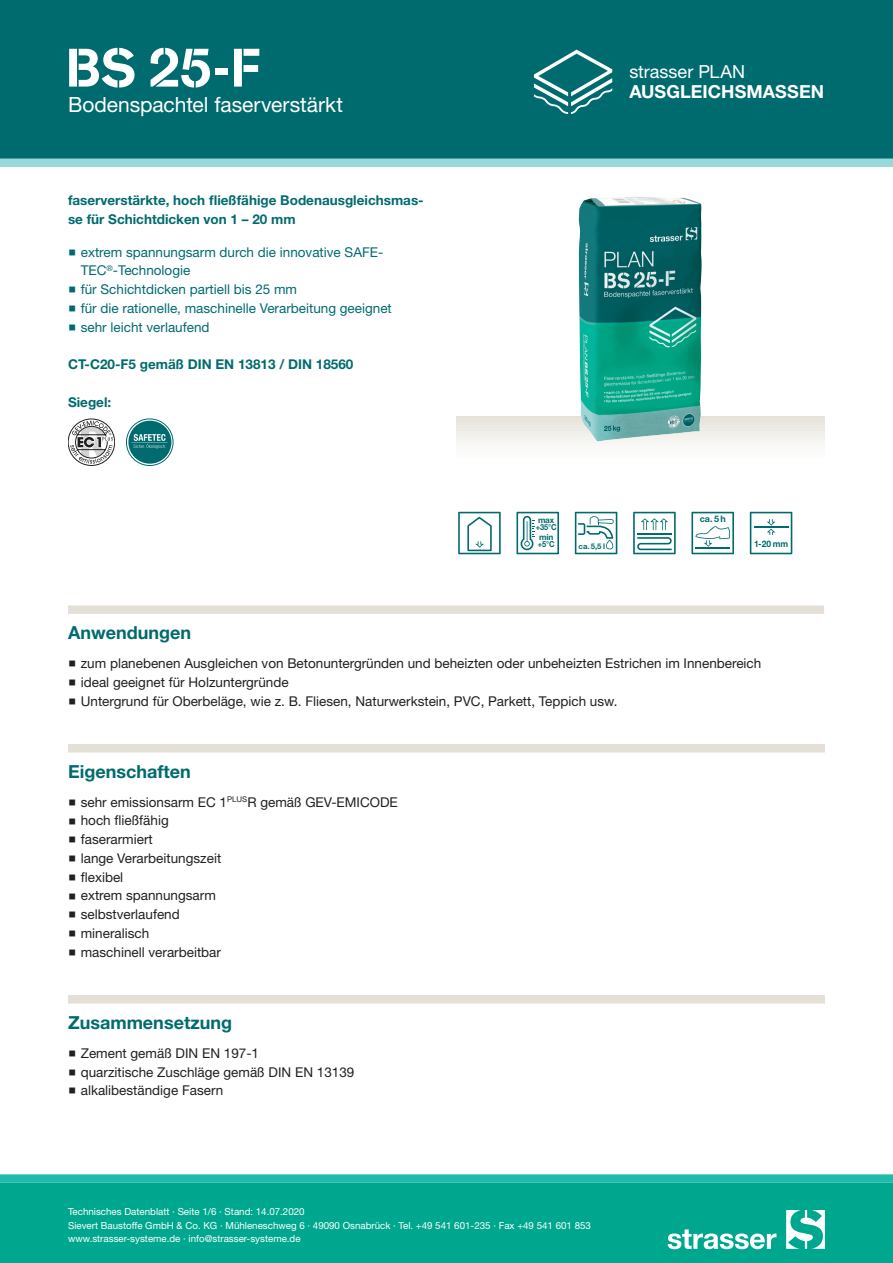
<style>
.page{position:relative;width:893px;height:1263px;background:#fff}
.page>*{position:absolute;margin:0;border:0;box-sizing:border-box;transform-origin:0 0}
.CB_AF_STR_Produkt_ku{font:700 54px "Standard CT Stencil";color:#fff}
.CB_AF_STR_Produkt_la{font:21px "Helvetica Neue LT Std";color:#fff}
.t1{font:700 18px "Helvetica Neue LT Std";color:#006b6e}
.CB_AF_STR_Produktgru{font:700 18px "Helvetica Neue LT Std";letter-spacing:.005em;color:#fff}
.CB_AF_STR_Produktgru-2{font:18px "Helvetica Neue LT Std";color:#fff}
.t2{font:13.5px/18.8px "Helvetica Neue LT Std";color:#231f20}
.t3{font:13.5px/18.8px "Helvetica Neue LT Std";color:#006b6e}
.t4{font:700 13.5px/18.8px "Helvetica Neue LT Std";color:#006b6e}
.t5{font:9.75px/13.5px "Helvetica Neue LT Std";color:#fff}
.t6{font:700 9px "Helvetica Neue LT Pro";color:#006b6e;scale:.95 1}
.t7{font:700 9px "Helvetica Neue LT Pro";color:#006b6e}
.t8{font:700 8.25px/7.2px "Helvetica Neue LT Pro";letter-spacing:-.02em;color:#006b6e}
.t9{font:700 7.8px "Helvetica Neue LT Pro";color:#006b6e}
</style>
<div class="page">
<div style="left:0;top:1183px;width:893px;height:80px;background:#00a78f"></div>
<div style="left:0;top:0;width:893px;height:159px;background:#006b6e"></div>
<svg style="left:668px;top:1229px;width:108px;height:20px"></svg>
<svg style="left:786px;top:1210px;width:39px;height:39px"></svg>
<div style="left:0;top:1174px;width:893px;height:9px;background:#22bbab"></div>
<div style="left:0;top:159px;width:893px;height:8px;background:#99d7db"></div>
<svg style="left:534px;top:50px;width:78px;height:64px"></svg>
<svg style="left:456px;top:416px;width:369px;height:29px"></svg>
<img style="left:578px;top:197px;width:125px;height:245px">
<svg style="left:458px;top:512px;width:43px;height:42px"></svg>
<svg style="left:516px;top:512px;width:43px;height:42px"></svg>
<svg style="left:575px;top:512px;width:42px;height:42px"></svg>
<svg style="left:633px;top:512px;width:43px;height:42px"></svg>
<svg style="left:691px;top:512px;width:43px;height:42px"></svg>
<svg style="left:750px;top:512px;width:42px;height:42px"></svg>
<hr style="left:754px;top:526px;width:34px;height:2px;background:#006b6e">
<div style="left:68px;top:419px;width:47px;height:47px;border:1px solid #231f20;border-radius:50%"></div>
<svg style="left:70px;top:421px;width:43px;height:43px"></svg>
<svg style="left:126px;top:419px;width:47px;height:46px"></svg>
<div style="left:126px;top:419px;width:47px;height:47px;border:1px solid #006b6e;border-radius:50%"></div>
<div style="left:128px;top:421px;width:43px;height:43px;background:#006b6e;border-radius:50%"></div>
<hr style="left:132px;top:442px;width:35px;height:1px;background:#fff">
<svg style="left:134px;top:434px;width:33px;height:15px"></svg>
<div style="left:68px;top:605px;width:756px;height:9px;background:#e5e0d7"></div>
<div style="left:68px;top:744px;width:757px;height:8px;background:#e5e0d7"></div>
<div style="left:68px;top:995px;width:757px;height:8px;background:#e5e0d7"></div>
<p class="CB_AF_STR_Produkt_ku" style="left:66px;top:34px;width:197px">BS 25-F</p>
<p class="CB_AF_STR_Produkt_la" style="left:68px;top:92px;width:277px">Bodenspachtel faserverstärkt</p>
<p class="t4" style="left:68px;top:191px;width:357px">faserverstärkte, hoch fließfähige Bodenausgleichsmas&shy;se für Schichtdicken von 1 – 20 mm</p>
<p class="t3" style="left:81px;top:242px;width:313px">extrem spannungsarm durch die innovative SAFE-TEC<sup>®</sup>-Technologie<br>für Schichtdicken partiell bis 25 mm<br>für die rationelle, maschinelle Verarbeitung geeignet sehr leicht verlaufend</p>
<p class="t4" style="left:68px;top:355px;width:287px">CT-C20-F5 gemäß DIN EN 13813 / DIN 18560</p>
<p class="t4" style="left:68px;top:393px;width:45px">Siegel:</p>
<p class="CB_AF_STR_Produktgru-2" style="left:629px;top:61px;width:117px">strasser PLAN</p>
<p class="CB_AF_STR_Produktgru" style="left:629px;top:81px;width:196px">AUSGLEICHSMASSEN</p>
<p class="t8" style="left:536px;top:516px;width:22px">max +35°C</p>
<p class="t8" style="left:538px;top:533px;width:18px">min +5°C</p>
<p class="t9" style="left:579px;top:542px;width:28px">ca. 5,5 l</p>
<p class="t7" style="left:700px;top:514px;width:28px">ca. 5 h</p>
<p class="t6" style="left:754px;top:538px;width:37px">1-20 mm</p>
<p class="t1" style="left:68px;top:622px;width:125px">Anwendungen</p>
<p class="t2" style="left:81px;top:654px;width:682px">zum planebenen Ausgleichen von Betonuntergründen und beheizten oder unbeheizten Estrichen im Innenbereich ideal geeignet für Holzuntergründe<br>Untergrund für Oberbeläge, wie z. B. Fliesen, Naturwerkstein, PVC, Parkett, Teppich usw.</p>
<p class="t1" style="left:68px;top:760px;width:124px">Eigenschaften</p>
<p class="t2" style="left:81px;top:792px;width:319px">sehr emissionsarm EC 1<sup>PLUS</sup>R gemäß GEV-EMICODE hoch fließfähig<br>faserarmiert<br>lange Verarbeitungszeit<br>flexibel<br>extrem spannungsarm<br>selbstverlaufend<br>mineralisch<br>maschinell verarbeitbar</p>
<p class="t1" style="left:68px;top:1011px;width:165px">Zusammensetzung</p>
<p class="t2" style="left:81px;top:1043px;width:275px">Zement gemäß DIN EN 197-1<br>quarzitische Zuschläge gemäß DIN EN 13139 alkalibeständige Fasern</p>
<p class="t5" style="left:68px;top:1205px;width:238px">Technisches Datenblatt · Seite 1/6 · Stand: 14.07.2020</p>
<p class="t5" style="left:68px;top:1218px;width:524px">Sievert Baustoffe GmbH &amp; Co. KG · Mühleneschweg 6 · 49090 Osnabrück · Tel. +49 541 601-235 · Fax +49 541 601 853 www.strasser-systeme.de · info@strasser-systeme.de</p>
</div>
